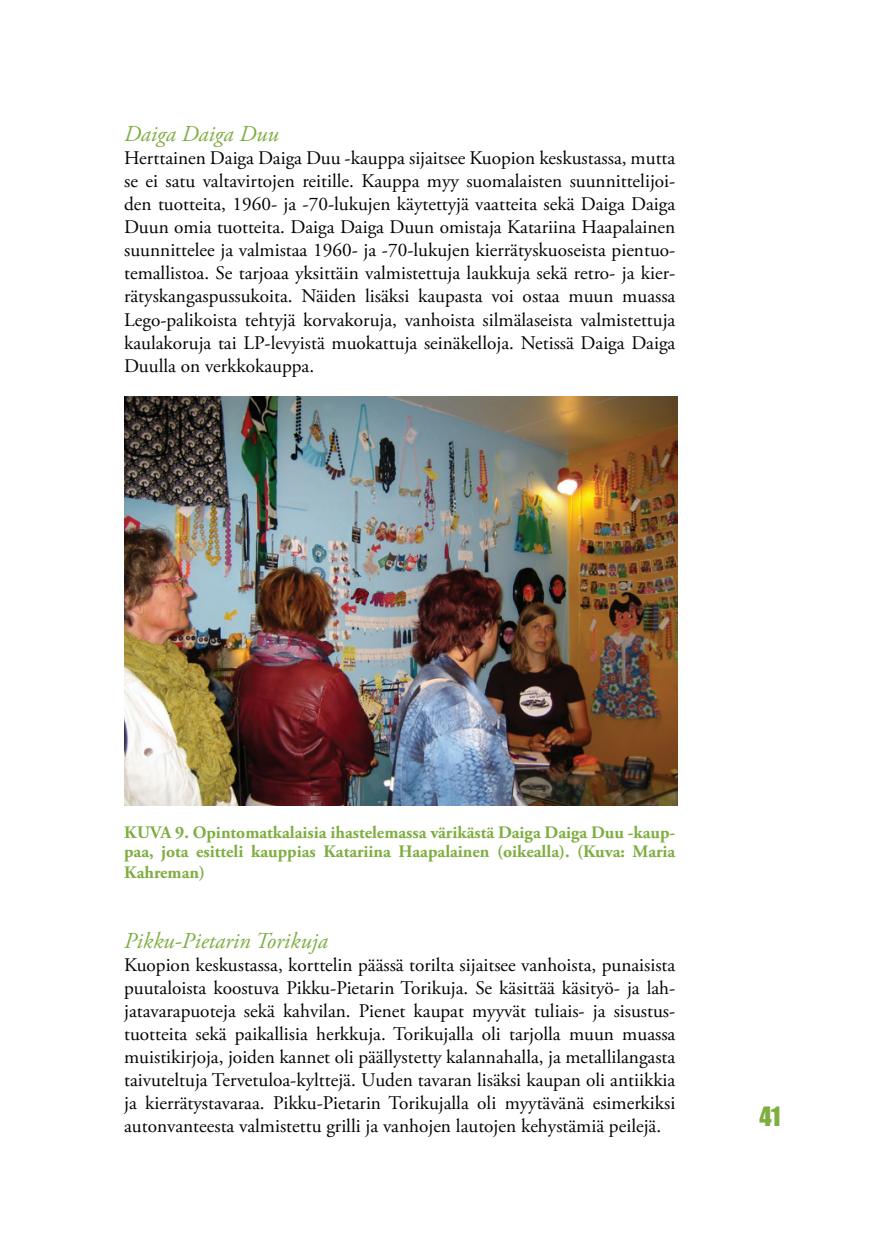
<style>
.page{position:relative;width:874px;height:1241px;background:#fff}
.page>*{position:absolute;margin:0;border:0;box-sizing:border-box;transform-origin:0 0}
.t1{font:24.5px "Impact";color:#7eae41}
.t2{font:italic 22.75px "Adobe Garamond Pro";color:#7eae41}
.t3{font:19.25px/23.1px "Adobe Garamond Pro";color:#040503;text-align:justify}
.t4{font:700 17.5px/19.2px "Adobe Garamond Pro";color:#7eae41}
</style>
<div class="page">
<img style="left:124px;top:396px;width:553px;height:409px">
<p class="t2" style="left:124px;top:120px;width:156px">Daiga Daiga Duu</p>
<p class="t3" style="left:124px;top:147px;width:552px">Herttainen Daiga Daiga Duu -kauppa sijaitsee Kuopion keskustassa, mutta se ei satu valtavirtojen reitille. Kauppa myy suomalaisten suunnittelijoi&shy;den tuotteita, 1960- ja -70-lukujen käytettyjä vaatteita sekä Daiga Daiga Duun omia tuotteita. Daiga Daiga Duun omistaja Katariina Haapalainen suunnittelee ja valmistaa 1960- ja -70-lukujen kierrätyskuoseista pientuo&shy;temallistoa. Se tarjoaa yksittäin valmistettuja laukkuja sekä retro- ja kier&shy;rätyskangaspussukoita. Näiden lisäksi kaupasta voi ostaa muun muassa Lego-palikoista tehtyjä korvakoruja, vanhoista silmälaseista valmistettuja kaulakoruja tai LP-levyistä muokattuja seinäkelloja. Netissä Daiga Daiga Duulla on verkkokauppa.</p>
<p class="t4" style="left:124px;top:823px;width:552px">Kuva 9. Opintomatkalaisia ihastelemassa värikästä Daiga Daiga Duu -kaup&shy;paa, jota esitteli kauppias Katariina Haapalainen (oikealla). (Kuva: Maria</p>
<p class="t4" style="left:124px;top:863px;width:82px">Kahreman)</p>
<p class="t2" style="left:124px;top:926px;width:205px">Pikku-Pietarin Torikuja</p>
<p class="t3" style="left:124px;top:953px;width:552px">Kuopion keskustassa, korttelin päässä torilta sijaitsee vanhoista, punaisista puutaloista koostuva Pikku-Pietarin Torikuja. Se käsittää käsityö- ja lah&shy;jatavarapuoteja sekä kahvilan. Pienet kaupat myyvät tuliais- ja sisustus&shy;tuotteita sekä paikallisia herkkuja. Torikujalla oli tarjolla muun muassa muistikirjoja, joiden kannet oli päällystetty kalannahalla, ja metallilangasta taivuteltuja Tervetuloa-kylttejä. Uuden tavaran lisäksi kaupan oli antiikkia ja kierrätystavaraa. Pikku-Pietarin Torikujalla oli myytävänä esimerkiksi autonvanteesta valmistettu grilli ja vanhojen lautojen kehystämiä peilejä.</p>
<p class="t1" style="left:759px;top:1097px;width:23px">41</p>
</div>
